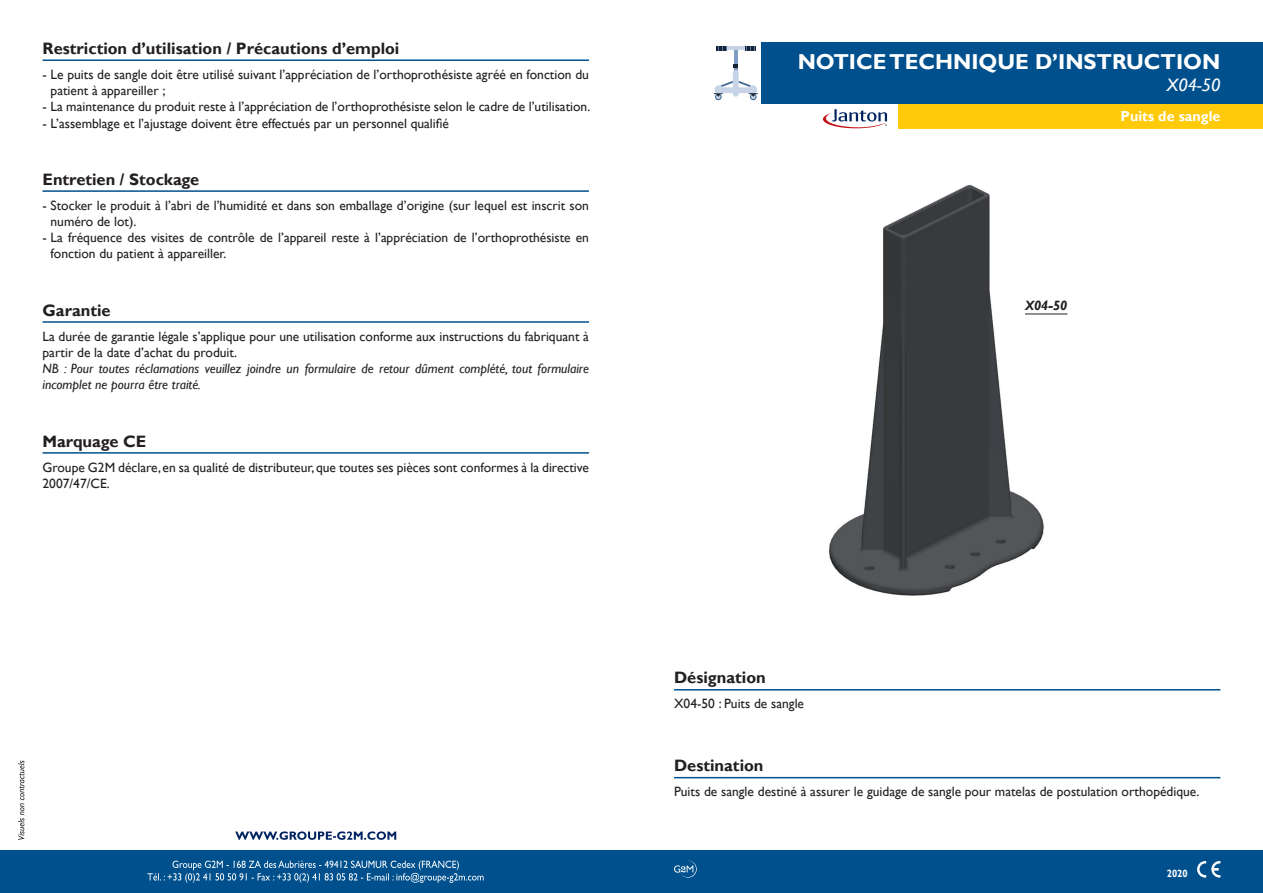
<style>
.page{position:relative;width:1263px;height:893px;background:#fff}
.page>*{position:absolute;margin:0;border:0;box-sizing:border-box;transform-origin:0 0}
.t1{font:700 21.6px "Gill Sans";color:#fff}
.t2{font:italic 18px "Gill Sans";color:#fff}
.t3{font:700 16.5px "Gill Sans";color:#231f20}
.t4{font:700 14.4px "Gill Sans";color:#fff}
.t5{font:13.5px/16.2px "Gill Sans";color:#231f20}
.t6{font:italic 13.5px/16.2px "Gill Sans";color:#231f20}
.t7{font:italic 700 13.5px "Gill Sans";color:#231f20}
.t8{font:700 10.5px "Gill Sans";color:#fff;scale:.9 1}
</style>
<div class="page">
<div style="left:898px;top:104px;width:365px;height:24px;background:#feca0a"></div>
<hr style="left:734px;top:49px;width:3px;height:22px;background:#7f9ec6">
<hr style="left:726px;top:46px;width:19px;height:4px;background:#c7d4e7">
<svg style="left:716px;top:46px;width:11px;height:4px"></svg>
<svg style="left:745px;top:46px;width:11px;height:4px"></svg>
<svg style="left:714px;top:81px;width:44px;height:19px"></svg>
<svg style="left:733px;top:64px;width:5px;height:4px"></svg>
<div style="left:733px;top:70px;width:6px;height:27px;background:#c7d4e7;border-radius:3px"></div>
<div style="left:0;top:850px;width:1263px;height:43px;background:#01508e"></div>
<svg style="left:18px;top:760px;width:6px;height:80px"></svg>
<div style="left:761px;top:43px;width:502px;height:61px;background:#01508e"></div>
<svg style="left:147px;top:861px;width:337px;height:22px"></svg>
<svg style="left:235px;top:831px;width:161px;height:9px"></svg>
<svg style="left:823px;top:109px;width:64px;height:19px"></svg>
<svg style="left:674px;top:860px;width:23px;height:18px"></svg>
<svg style="left:1197px;top:861px;width:23px;height:17px"></svg>
<hr style="left:674px;top:777px;width:546px;height:1px;background:#01508e">
<hr style="left:674px;top:689px;width:546px;height:1px;background:#01508e">
<hr style="left:43px;top:452px;width:546px;height:2px;background:#01508e">
<hr style="left:43px;top:321px;width:546px;height:2px;background:#01508e">
<hr style="left:43px;top:190px;width:546px;height:2px;background:#01508e">
<hr style="left:43px;top:59px;width:546px;height:2px;background:#01508e">
<img style="left:829px;top:185px;width:216px;height:411px">
<hr style="left:1025px;top:314px;width:42px;height:1px;background:#231f20">
<p class="t3" style="left:43px;top:42px;width:358px">Restriction d’utilisation / Précautions d’emploi</p>
<p class="t5" style="left:51px;top:67px;width:540px;text-indent:-8px">- Le puits de sangle doit être utilisé suivant l’appréciation de l’orthoprothésiste agréé en fonction du patient à appareiller ;</p>
<p class="t5" style="left:43px;top:100px;width:549px">- La maintenance du produit reste à l’appréciation de l’orthoprothésiste selon le cadre de l’utilisation.</p>
<p class="t5" style="left:43px;top:115px;width:408px">- L’assemblage et l’ajustage doivent être effectués par un personnel qualifié</p>
<p class="t3" style="left:43px;top:172px;width:158px">Entretien / Stockage</p>
<p class="t5" style="left:51px;top:198px;width:540px;text-indent:-8px">- Stocker le produit à l’abri de l’humidité et dans son emballage d’origine (sur lequel est inscrit son numéro de lot).</p>
<p class="t5" style="left:51px;top:231px;width:540px;text-indent:-8px">- La fréquence des visites de contrôle de l’appareil reste à l’appréciation de l’orthoprothésiste en fonction du patient à appareiller.</p>
<p class="t3" style="left:43px;top:303px;width:70px">Garantie</p>
<p class="t5" style="left:43px;top:329px;width:548px">La durée de garantie légale s’applique pour une utilisation conforme aux instructions du fabriquant à partir de la date d’achat du produit.</p>
<p class="t6" style="left:43px;top:361px;width:548px">NB : Pour toutes réclamations veuillez joindre un formulaire de retour dûment complété, tout formulaire incomplet ne pourra être traité.</p>
<p class="t3" style="left:43px;top:434px;width:105px">Marquage CE</p>
<p class="t5" style="left:43px;top:460px;width:548px">Groupe G2M déclare, en sa qualité de distributeur, que toutes ses pièces sont conformes à la directive<br>2007/47/CE.</p>
<h1 class="t1" style="left:798px;top:53px;width:424px">NOTICE TECHNIQUE D’INSTRUCTION</h1>
<h2 class="t2" style="left:1166px;top:77px;width:56px">X04-50</h2>
<p class="t3" style="left:674px;top:671px;width:93px">Désignation</p>
<p class="t5" style="left:674px;top:696px;width:132px">X04-50 : Puits de sangle</p>
<p class="t3" style="left:674px;top:759px;width:91px">Destination</p>
<p class="t4" style="left:1120px;top:110px;width:101px">Puits de sangle</p>
<p class="t7" style="left:1025px;top:298px;width:44px">X04-50</p>
<p class="t5" style="left:674px;top:785px;width:527px">Puits de sangle destiné à assurer le guidage de sangle pour matelas de postulation orthopédique.</p>
<p class="t8" style="left:1167px;top:868px;width:25px">2020</p>
</div>
